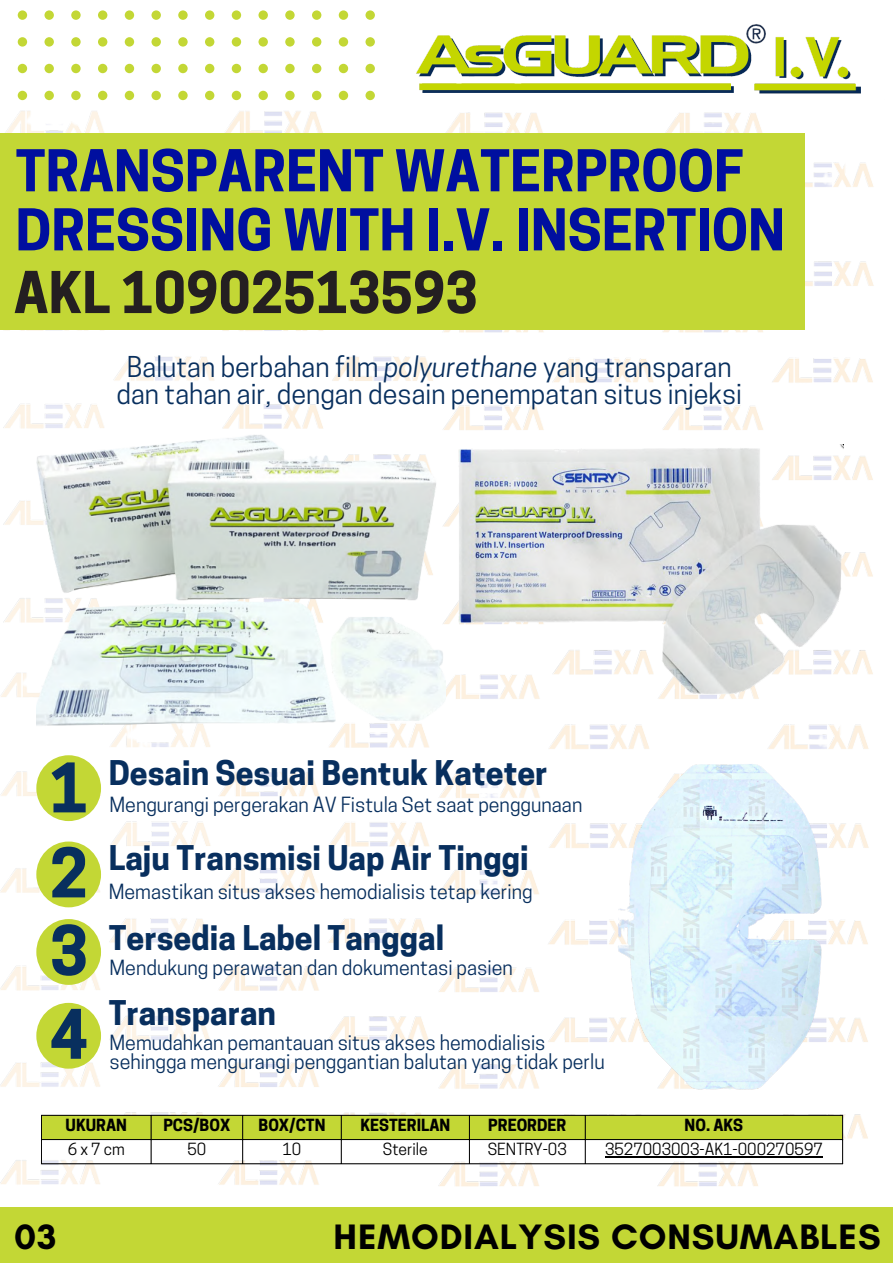
<style>
.page{position:relative;width:893px;height:1263px;background:#fff}
.page>*{position:absolute;margin:0;border:0;box-sizing:border-box;transform-origin:0 0}
.t1{font:700 63.97px "Cooper Hewitt";color:#082f5e}
.t2{font:700 54px/59.1px "Cooper Hewitt";color:#000f9f}
.t3{font:700 54px "Cooper Hewitt";color:#241f21}
.t4{font:700 36px "Glacial Indifference";letter-spacing:.025em;color:#000}
.t5{font:700 35.85px "Glacial Indifference";color:#000}
.t6{font:700 31.95px "Cooper Hewitt";color:#082f5e}
.t7{font:27px/26.4px "Cooper Hewitt";color:#082f5e;text-align:center}
.t8{font:19.65px/19px "Cooper Hewitt";color:#082f5e}
.t9{font:15.75px "Cooper Hewitt";color:#000}
.t10{font:700 15.75px "Cooper Hewitt";color:#000}
.s1{font-style:italic}
</style>
<div class="page">
<img style="left:3px;top:100px;width:871px;height:561px">
<img style="left:0;top:661px;width:873px;height:526px">
<div style="left:18px;top:10px;width:9px;height:10px;background:#c3d735;border-radius:50%"></div>
<div style="left:44px;top:10px;width:10px;height:10px;background:#c3d735;border-radius:50%"></div>
<svg style="left:71px;top:10px;width:10px;height:10px"></svg>
<div style="left:98px;top:10px;width:9px;height:10px;background:#c3d735;border-radius:50%"></div>
<div style="left:125px;top:10px;width:9px;height:10px;background:#c3d735;border-radius:50%"></div>
<div style="left:151px;top:10px;width:10px;height:10px;background:#c3d735;border-radius:50%"></div>
<div style="left:178px;top:10px;width:10px;height:10px;background:#c3d735;border-radius:50%"></div>
<div style="left:18px;top:37px;width:9px;height:10px;background:#c3d735;border-radius:50%"></div>
<div style="left:44px;top:37px;width:10px;height:10px;background:#c3d735;border-radius:50%"></div>
<svg style="left:71px;top:37px;width:10px;height:10px"></svg>
<div style="left:98px;top:37px;width:9px;height:10px;background:#c3d735;border-radius:50%"></div>
<div style="left:125px;top:37px;width:9px;height:10px;background:#c3d735;border-radius:50%"></div>
<div style="left:151px;top:37px;width:10px;height:10px;background:#c3d735;border-radius:50%"></div>
<svg style="left:178px;top:37px;width:10px;height:10px"></svg>
<div style="left:18px;top:64px;width:9px;height:9px;background:#c3d735;border-radius:50%"></div>
<div style="left:44px;top:64px;width:10px;height:9px;background:#c3d735;border-radius:50%"></div>
<div style="left:71px;top:64px;width:10px;height:9px;background:#c3d735;border-radius:50%"></div>
<div style="left:98px;top:64px;width:9px;height:9px;background:#c3d735;border-radius:50%"></div>
<div style="left:125px;top:64px;width:9px;height:9px;background:#c3d735;border-radius:50%"></div>
<div style="left:151px;top:64px;width:10px;height:9px;background:#c3d735;border-radius:50%"></div>
<div style="left:178px;top:64px;width:10px;height:9px;background:#c3d735;border-radius:50%"></div>
<div style="left:18px;top:91px;width:9px;height:9px;background:#c3d735;border-radius:50%"></div>
<div style="left:44px;top:91px;width:10px;height:9px;background:#c3d735;border-radius:50%"></div>
<div style="left:71px;top:91px;width:10px;height:9px;background:#c3d735;border-radius:50%"></div>
<div style="left:98px;top:91px;width:9px;height:9px;background:#c3d735;border-radius:50%"></div>
<div style="left:125px;top:91px;width:9px;height:9px;background:#c3d735;border-radius:50%"></div>
<div style="left:151px;top:91px;width:10px;height:9px;background:#c3d735;border-radius:50%"></div>
<div style="left:178px;top:91px;width:10px;height:9px;background:#c3d735;border-radius:50%"></div>
<div style="left:205px;top:10px;width:9px;height:10px;background:#c3d735;border-radius:50%"></div>
<div style="left:232px;top:10px;width:9px;height:10px;background:#c3d735;border-radius:50%"></div>
<div style="left:258px;top:10px;width:10px;height:10px;background:#c3d735;border-radius:50%"></div>
<div style="left:285px;top:10px;width:10px;height:10px;background:#c3d735;border-radius:50%"></div>
<div style="left:312px;top:10px;width:9px;height:10px;background:#c3d735;border-radius:50%"></div>
<div style="left:339px;top:10px;width:9px;height:10px;background:#c3d735;border-radius:50%"></div>
<div style="left:365px;top:10px;width:10px;height:10px;background:#c3d735;border-radius:50%"></div>
<div style="left:205px;top:37px;width:9px;height:10px;background:#c3d735;border-radius:50%"></div>
<div style="left:232px;top:37px;width:9px;height:10px;background:#c3d735;border-radius:50%"></div>
<div style="left:258px;top:37px;width:10px;height:10px;background:#c3d735;border-radius:50%"></div>
<svg style="left:285px;top:37px;width:10px;height:10px"></svg>
<div style="left:312px;top:37px;width:9px;height:10px;background:#c3d735;border-radius:50%"></div>
<div style="left:339px;top:37px;width:9px;height:10px;background:#c3d735;border-radius:50%"></div>
<div style="left:365px;top:37px;width:10px;height:10px;background:#c3d735;border-radius:50%"></div>
<div style="left:205px;top:64px;width:9px;height:9px;background:#c3d735;border-radius:50%"></div>
<div style="left:232px;top:64px;width:9px;height:9px;background:#c3d735;border-radius:50%"></div>
<div style="left:258px;top:64px;width:10px;height:9px;background:#c3d735;border-radius:50%"></div>
<div style="left:285px;top:64px;width:10px;height:9px;background:#c3d735;border-radius:50%"></div>
<div style="left:312px;top:64px;width:9px;height:9px;background:#c3d735;border-radius:50%"></div>
<div style="left:339px;top:64px;width:9px;height:9px;background:#c3d735;border-radius:50%"></div>
<div style="left:365px;top:64px;width:10px;height:9px;background:#c3d735;border-radius:50%"></div>
<div style="left:205px;top:91px;width:9px;height:9px;background:#c3d735;border-radius:50%"></div>
<div style="left:232px;top:91px;width:9px;height:9px;background:#c3d735;border-radius:50%"></div>
<div style="left:258px;top:91px;width:10px;height:9px;background:#c3d735;border-radius:50%"></div>
<div style="left:285px;top:91px;width:10px;height:9px;background:#c3d735;border-radius:50%"></div>
<div style="left:312px;top:91px;width:9px;height:9px;background:#c3d735;border-radius:50%"></div>
<div style="left:339px;top:91px;width:9px;height:9px;background:#c3d735;border-radius:50%"></div>
<div style="left:365px;top:91px;width:10px;height:9px;background:#c3d735;border-radius:50%"></div>
<div style="left:0;top:1207px;width:893px;height:56px;background:#c3d735"></div>
<div style="left:0;top:133px;width:804px;height:197px;background:#c3d735"></div>
<img style="left:36px;top:378px;width:409px;height:409px">
<div style="left:36px;top:755px;width:65px;height:66px;background:#c3d735;border-radius:50%"></div>
<div style="left:36px;top:841px;width:65px;height:66px;background:#c3d735;border-radius:50%"></div>
<div style="left:36px;top:919px;width:65px;height:66px;background:#c3d735;border-radius:50%"></div>
<div style="left:36px;top:1003px;width:65px;height:66px;background:#c3d735;border-radius:50%"></div>
<div style="left:42px;top:1116px;width:472px;height:23px;background:#c3d735"></div>
<hr style="left:605px;top:1156px;width:218px;height:1px;background:#000">
<hr style="left:41px;top:1116px;width:1px;height:47px;background:#000">
<hr style="left:151px;top:1116px;width:1px;height:47px;background:#000">
<hr style="left:242px;top:1116px;width:1px;height:47px;background:#000">
<hr style="left:341px;top:1116px;width:1px;height:47px;background:#000">
<hr style="left:469px;top:1116px;width:1px;height:47px;background:#000">
<hr style="left:585px;top:1116px;width:1px;height:47px;background:#000">
<hr style="left:842px;top:1116px;width:1px;height:47px;background:#000">
<hr style="left:41px;top:1115px;width:802px;height:1px;background:#000">
<hr style="left:41px;top:1139px;width:802px;height:1px;background:#000">
<hr style="left:41px;top:1163px;width:802px;height:1px;background:#000">
<img style="left:514px;top:721px;width:359px;height:423px">
<img style="left:456px;top:444px;width:387px;height:254px">
<img style="left:416px;top:24px;width:445px;height:70px">
<h2 class="t2" style="left:16px;top:148px;width:771px">TRANSPARENT WATERPROOF<br>DRESSING WITH I.V. INSERTION</h2>
<h2 class="t3" style="left:14px;top:273px;width:465px">AKL 10902513593</h2>
<h3 class="t7" style="left:116px;top:357px;width:627px">Balutan berbahan film <span class="s1">polyurethane</span> yang transparan dan tahan air, dengan desain penempatan situs injeksi</h3>
<h1 class="t1" style="left:50px;top:764px;width:40px">1</h1>
<h1 class="t1" style="left:50px;top:849px;width:40px">2</h1>
<h1 class="t1" style="left:50px;top:927px;width:40px">3</h1>
<h3 class="t6" style="left:109px;top:761px;width:440px">Desain Sesuai Bentuk Kateter</h3>
<p class="t8" style="left:109px;top:798px;width:474px">Mengurangi pergerakan AV Fistula Set saat penggunaan</p>
<h3 class="t6" style="left:109px;top:846px;width:421px">Laju Transmisi Uap Air Tinggi</h3>
<p class="t8" style="left:109px;top:884px;width:425px">Memastikan situs akses hemodialisis tetap kering</p>
<h3 class="t6" style="left:109px;top:926px;width:337px">Tersedia Label Tanggal</h3>
<p class="t8" style="left:109px;top:960px;width:405px">Mendukung perawatan dan dokumentasi pasien</p>
<h1 class="t1" style="left:50px;top:1011px;width:40px">4</h1>
<h3 class="t6" style="left:109px;top:1001px;width:169px">Transparan</h3>
<p class="t8" style="left:109px;top:1035px;width:497px">Memudahkan pemantauan situs akses hemodialisis sehingga mengurangi penggantian balutan yang tidak perlu</p>
<p class="t10" style="left:66px;top:1119px;width:63px">UKURAN</p>
<p class="t10" style="left:163px;top:1119px;width:69px">PCS/BOX</p>
<p class="t10" style="left:258px;top:1119px;width:69px">BOX/CTN</p>
<p class="t10" style="left:360px;top:1119px;width:91px">KESTERILAN</p>
<p class="t10" style="left:488px;top:1119px;width:80px">PREORDER</p>
<p class="t10" style="left:684px;top:1119px;width:60px">NO. AKS</p>
<p class="t9" style="left:68px;top:1143px;width:58px">6x7cm</p>
<p class="t9" style="left:187px;top:1143px;width:20px">50</p>
<p class="t9" style="left:282px;top:1143px;width:20px">10</p>
<p class="t9" style="left:383px;top:1143px;width:46px">Sterile</p>
<p class="t9" style="left:488px;top:1143px;width:80px">SENTRY-03</p>
<p class="t9" style="left:605px;top:1143px;width:219px">3527003003-AK1-000270597</p>
<h3 class="t5" style="left:14px;top:1215px;width:44px">03</h3>
<h3 class="t4" style="left:333px;top:1214px;width:548px">HEMODIALYSIS CONSUMABLES</h3>
</div>
